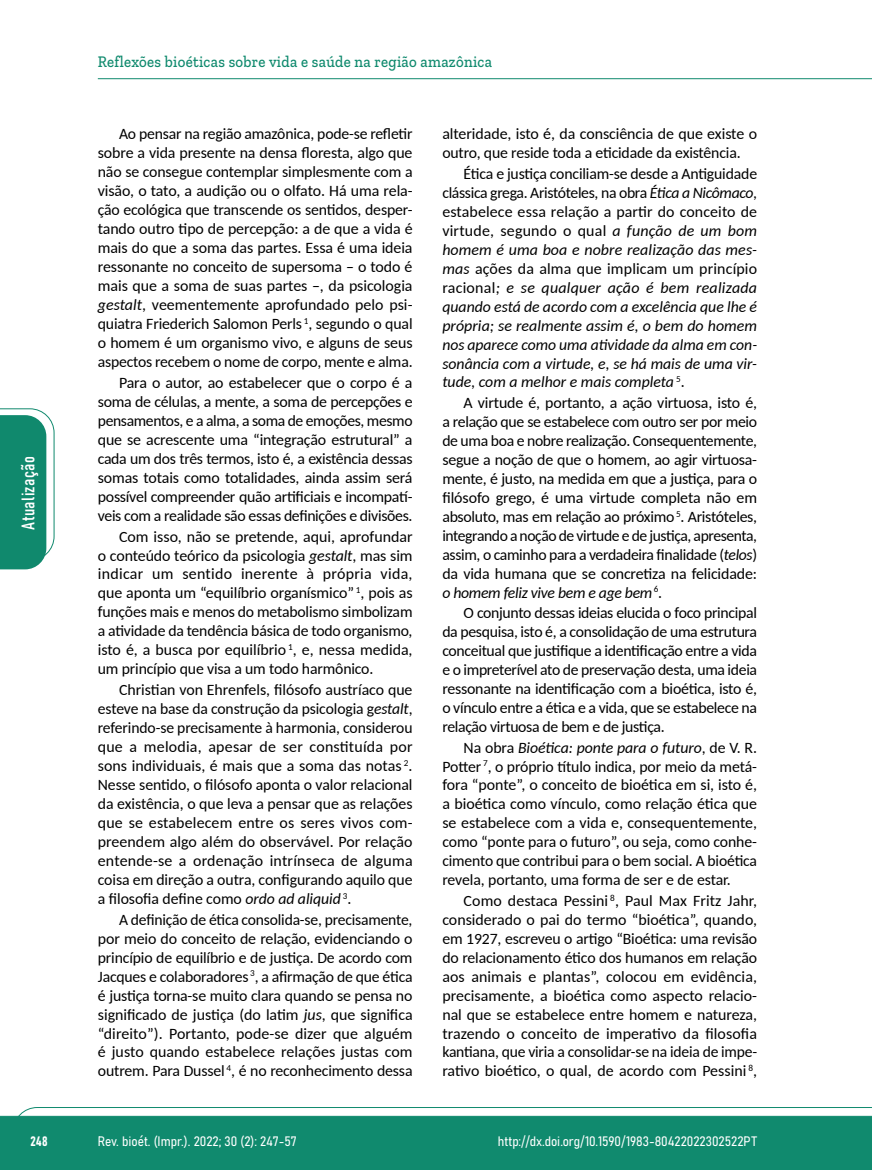
<style>
.page{position:relative;width:872px;height:1170px;background:#fff}
.page>*{position:absolute;margin:0;border:0;box-sizing:border-box;transform-origin:0 0}
.t1{font:18px "Bahnschrift";letter-spacing:.02em;color:#fff}
.t2{font:500 16.5px "Zilla Slab";letter-spacing:.02em;color:#108a6e;scale:.9 1}
.t3{font:15.75px/18.9px "Carlito";letter-spacing:-.01em;color:#000;text-align:justify}
.t4{font:italic 15.75px/18.9px "Carlito";color:#000;text-align:justify}
.t5{font:13.5px "Bahnschrift";color:#fff}
.s1{font-style:italic}
.s2{font-style:normal}
</style>
<div class="page">
<svg style="left:12px;top:1107px;width:860px;height:62px;background:#2e9880"></svg>
<hr style="left:98px;top:78px;width:774px;height:1px;background:#108a6e">
<svg style="left:0;top:408px;width:55px;height:161px"></svg>
<p class="t1" style="left:15px;top:529px;width:75px;rotate:-90deg">Atualização</p>
<p class="t2" style="left:98px;top:53px;width:439px">Reflexões bioéticas sobre vida e saúde na região amazônica</p>
<p class="t3" style="left:98px;top:124px;width:316px;text-indent:21px">Ao pensar na região amazônica, pode-se refletir sobre a vida presente na densa floresta, algo que não se consegue contemplar simplesmente com a visão, o tato, a audição ou o olfato. Há uma rela&shy;ção ecológica que transcende os sentidos, desper&shy;tando outro tipo de percepção: a de que a vida é mais do que a soma das partes. Essa é uma ideia ressonante no conceito de supersoma – o todo é mais que a soma de suas partes –, da psicologia <span class="s1">gestalt</span>, veementemente aprofundado pelo psi&shy;quiatra Friederich Salomon Perls <sup>1</sup>, segundo o qual o homem é um organismo vivo, e alguns de seus aspectos recebem o nome de corpo, mente e alma.</p>
<p class="t3" style="left:98px;top:372px;width:316px;text-indent:21px">Para o autor, ao estabelecer que o corpo é a soma de células, a mente, a soma de percepções e pensamentos, e a alma, a soma de emoções, mesmo que se acrescente uma “integração estrutural” a cada um dos três termos, isto é, a existência dessas somas totais como totalidades, ainda assim será possível compreender quão artificiais e incompatí&shy;veis com a realidade são essas definições e divisões.</p>
<p class="t3" style="left:98px;top:526px;width:316px;text-indent:21px">Com isso, não se pretende, aqui, aprofundar o conteúdo teórico da psicologia <span class="s1">gestalt</span>, mas sim indicar um sentido inerente à própria vida, que aponta um “equilíbrio organísmico” <sup>1</sup>, pois as funções mais e menos do metabolismo simbolizam a atividade da tendência básica de todo organismo, isto é, a busca por equilíbrio <sup>1</sup>, e, nessa medida, um princípio que visa a um todo harmônico.</p>
<p class="t3" style="left:98px;top:679px;width:316px;text-indent:21px">Christian von Ehrenfels, filósofo austríaco que esteve na base da construção da psicologia g<span class="s1">estalt</span>, referindo-se precisamente à harmonia, considerou que a melodia, apesar de ser constituída por sons individuais, é mais que a soma das notas <sup>2</sup>.<br>Nesse sentido, o filósofo aponta o valor relacional da existência, o que leva a pensar que as relações que se estabelecem entre os seres vivos com&shy;preendem algo além do observável. Por relação entende-se a ordenação intrínseca de alguma coisa em direção a outra, configurando aquilo que a filosofia define como <span class="s1">ordo ad aliquid</span> <sup>3</sup>.</p>
<p class="t3" style="left:98px;top:909px;width:316px;text-indent:21px">A definição de ética consolida-se, precisamente, por meio do conceito de relação, evidenciando o princípio de equilíbrio e de justiça. De acordo com Jacques e colaboradores <sup>3</sup>, a afirmação de que ética é justiça torna-se muito clara quando se pensa no significado de justiça (do latim <span class="s1">jus</span>, que significa “direito”). Portanto, pode-se dizer que alguém é justo quando estabelece relações justas com outrem. Para Dussel <sup>4</sup>, é no reconhecimento dessa</p>
<p class="t3" style="left:442px;top:124px;width:316px">alteridade, isto é, da consciência de que existe o outro, que reside toda a eticidade da existência.</p>
<p class="t4" style="left:442px;top:164px;width:316px;text-indent:21px"><span class="s2">Ética e justiça conciliam-se desde a Antiguidade clássica grega. Aristóteles, na obra</span> Ética a Nicômaco<span class="s2">, estabelece essa relação a partir do conceito de virtude, segundo o qual</span> a função de um bom homem é uma boa e nobre realização das mes&shy;mas <span class="s2">ações da alma que implicam um princípio racional</span>; e se qualquer ação é bem realizada quando está de acordo com a excelência que lhe é própria; se realmente assim é, o bem do homem nos aparece como uma atividade da alma em con&shy;sonância com a virtude, e, se há mais de uma vir&shy;tude, com a melhor e mais completa <sup>5</sup><span class="s2">.</span></p>
<p class="t3" style="left:442px;top:392px;width:316px;text-indent:21px">A virtude é, portanto, a ação virtuosa, isto é, a relação que se estabelece com outro ser por meio de uma boa e nobre realização. Consequentemente, segue a noção de que o homem, ao agir virtuosa&shy;mente, é justo, na medida em que a justiça, para o filósofo grego, é uma virtude completa não em absoluto, mas em relação ao próximo <sup>5</sup>. Aristóteles, integrando a noção de virtude e de justiça, apresenta, assim, o caminho para a verdadeira finalidade (<span class="s1">telos</span>) da vida humana que se concretiza na felicidade: <span class="s1">o homem feliz vive bem e age bem</span> <sup>6</sup>.</p>
<p class="t3" style="left:442px;top:602px;width:316px;text-indent:21px">O conjunto dessas ideias elucida o foco principal da pesquisa, isto é, a consolidação de uma estrutura conceitual que justifique a identificação entre a vida e o impreterível ato de preservação desta, uma ideia ressonante na identificação com a bioética, isto é, o vínculo entre a ética e a vida, que se estabelece na relação virtuosa de bem e de justiça.</p>
<p class="t3" style="left:442px;top:737px;width:316px;text-indent:21px">Na obra <span class="s1">Bioética: ponte para o futuro</span>, de V. R.<br>Potter <sup>7</sup>, o próprio título indica, por meio da metá&shy;fora “ponte”, o conceito de bioética em si, isto é, a bioética como vínculo, como relação ética que se estabelece com a vida e, consequentemente, como “ponte para o futuro”, ou seja, como conhe&shy;cimento que contribui para o bem social. A bioética revela, portanto, uma forma de ser e de estar.</p>
<p class="t3" style="left:442px;top:890px;width:316px;text-indent:21px">Como destaca Pessini <sup>8</sup>, Paul Max Fritz Jahr, considerado o pai do termo “bioética”, quando, em 1927, escreveu o artigo “Bioética: uma revisão do relacionamento ético dos humanos em relação aos animais e plantas”, colocou em evidência, precisamente, a bioética como aspecto relacio&shy;nal que se estabelece entre homem e natureza, trazendo o conceito de imperativo da filosofia kantiana, que viria a consolidar-se na ideia de impe&shy;rativo bioético, o qual, de acordo com Pessini <sup>8</sup>,</p>
<p class="t5" style="left:30px;top:1130px;width:19px">248</p>
<p class="t5" style="left:98px;top:1131px;width:200px">Rev. bioét. (Impr.). 2022; 30 (2): 247-57</p>
<p class="t5" style="left:498px;top:1131px;width:261px">http://dx.doi.org/10.1590/1983-80422022302522PT</p>
</div>
